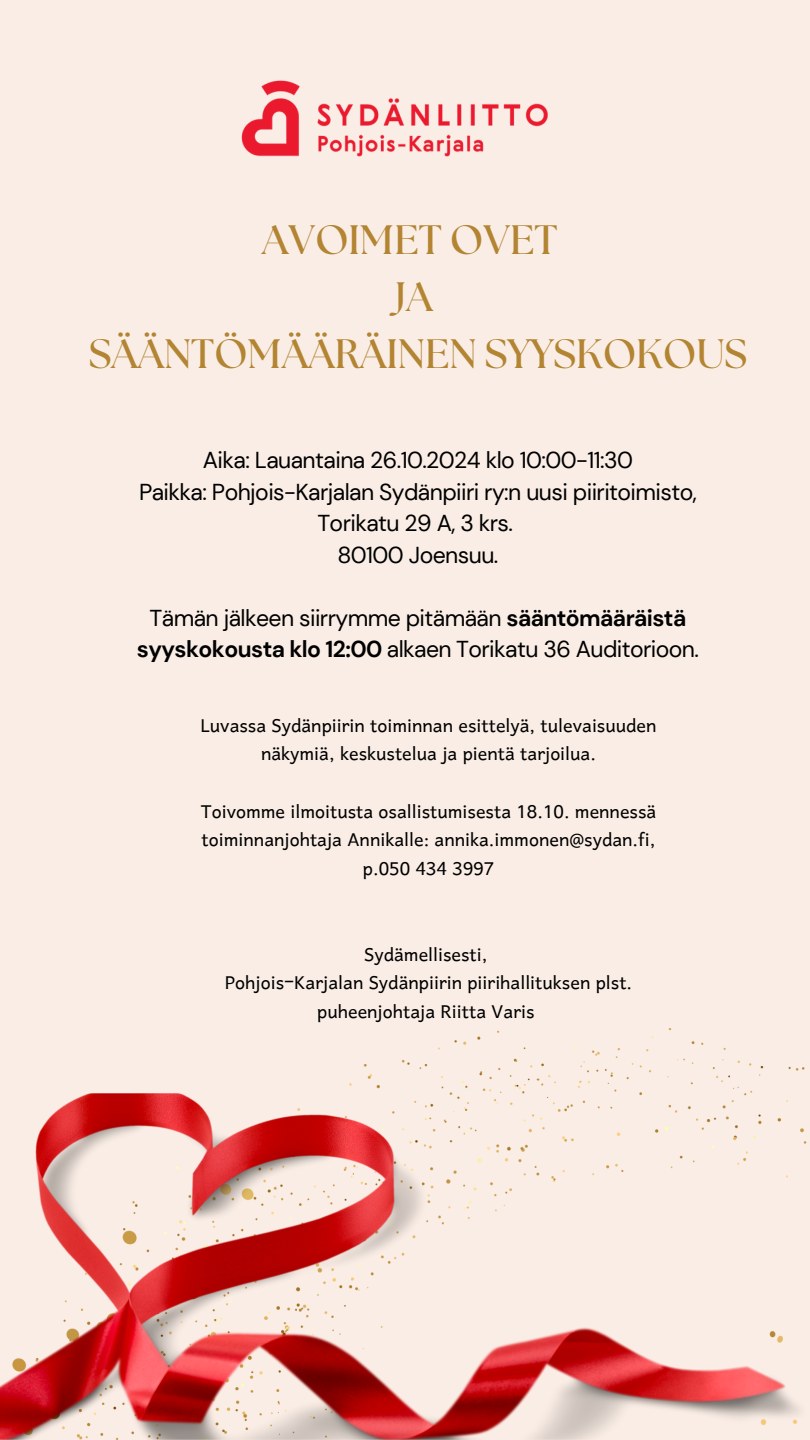
<style>
.page{position:relative;width:810px;height:1440px;background:#f9ede5}
.page>*{position:absolute;margin:0;border:0;box-sizing:border-box;transform-origin:0 0}
.t1{font:700 41px/57px "The Seasons";color:#b38431;text-align:center}
.t2{font:24px/28.6px "Harmattan";color:#000;text-align:center}
.t3{font:23px/31.5px "DM Sans";letter-spacing:-.025em;color:#000;text-align:center}
.s1{font-weight:700}
</style>
<div class="page">
<img style="left:241px;top:80px;width:307px;height:77px">
<img style="left:0;top:1093px;width:807px;height:347px">
<p class="t1" style="left:89px;top:213px;width:660px">AVOIMET OVET<br>JA<br>SÄÄNTÖMÄÄRÄINEN SYYSKOKOUS</p>
<p class="t3" style="left:203px;top:444px;width:432px">Aika: Lauantaina 26.10.2024 klo 10:00-11:30</p>
<p class="t3" style="left:139px;top:476px;width:559px">Paikka: Pohjois-Karjalan Sydänpiiri ry:n uusi piiritoimisto,<br>Torikatu 29 A, 3 krs.</p>
<p class="t3" style="left:337px;top:539px;width:162px">80100 Joensuu.</p>
<p class="t3" style="left:137px;top:602px;width:564px">Tämän jälkeen siirrymme pitämään <span class="s1">sääntömääräistä syyskokousta klo 12:00</span> alkaen Torikatu 36 Auditorioon.</p>
<p class="t2" style="left:201px;top:709px;width:458px">Luvassa Sydänpiirin toiminnan esittelyä, tulevaisuuden näkymiä, keskustelua ja pientä tarjoilua.</p>
<p class="t2" style="left:201px;top:795px;width:457px">Toivomme ilmoitusta osallistumisesta 18.10. mennessä toiminnanjohtaja Annikalle: annika.immonen@sydan.fi, p.050 434 3997</p>
<p class="t2" style="left:364px;top:938px;width:125px">Sydämellisesti,</p>
<p class="t2" style="left:225px;top:967px;width:409px">Pohjois-Karjalan Sydänpiirin piirihallituksen plst.</p>
<p class="t2" style="left:317px;top:996px;width:219px">puheenjohtaja Riitta Varis</p>
</div>
